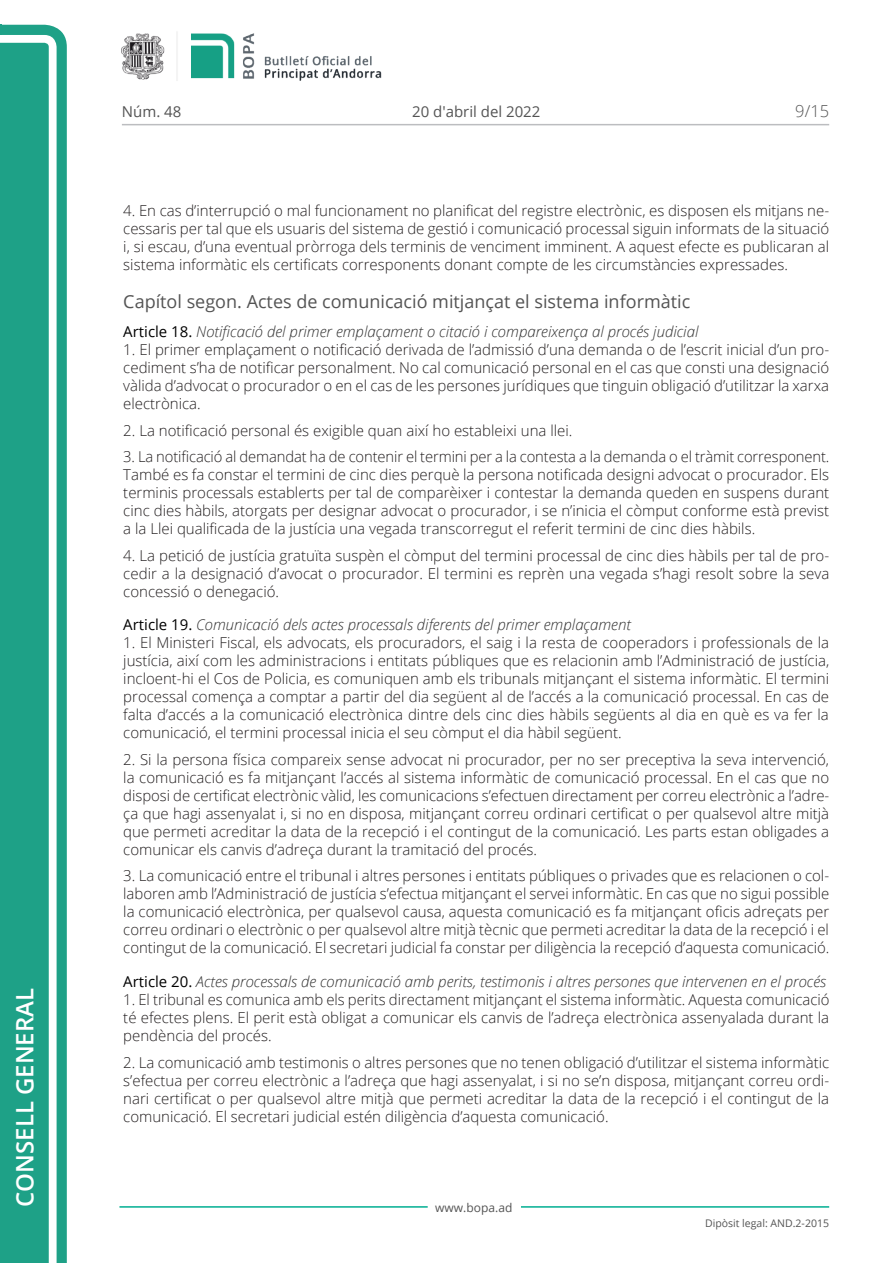
<style>
.page{position:relative;width:893px;height:1263px;background:#fff}
.page>*{position:absolute;margin:0;border:0;box-sizing:border-box;transform-origin:0 0}
.t1{font:600 24px "Open Sans";color:#fff}
.Titol_6{font:18px "Open Sans";color:#545454}
.t2{font:300 16.5px "Open Sans";color:#545454}
.Body_text{font:300 15px/18px "Open Sans";color:#231f20;text-align:justify}
.Titol_7{font:italic 300 15px "Open Sans";color:#303030}
.t3{font:15px "Open Sans";color:#545454}
.t4{font:12px "Open Sans";color:#545454}
.t5{font:10.5px "Open Sans";color:#545454}
.s1{font-weight:400;font-style:normal;color:#000}
</style>
<div class="page">
<svg style="left:0;top:25px;width:67px;height:1238px;fill:#1ea187"></svg>
<div style="left:0;top:43px;width:49px;height:1220px;background:#1ea187"></div>
<img style="left:122px;top:32px;width:260px;height:49px">
<hr style="left:119px;top:1206px;width:309px;height:2px;background:#00ae91">
<hr style="left:521px;top:1206px;width:308px;height:2px;background:#00ae91">
<hr style="left:122px;top:124px;width:707px;height:1px;background:#bcbdc0">
<h1 class="t1" style="left:8px;top:1207px;width:220px;rotate:-90deg">Consell General</h1>
<p class="t3" style="left:122px;top:102px;width:61px">Núm. 48</p>
<p class="t3" style="left:412px;top:102px;width:130px">20 d'abril del 2022</p>
<p class="t2" style="left:795px;top:100px;width:35px">9/15</p>
<p class="Body_text" style="left:123px;top:201px;width:707px">4. En cas d’interrupció o mal funcionament no planificat del registre electrònic, es disposen els mitjans ne&shy;cessaris per tal que els usuaris del sistema de gestió i comunicació processal siguin informats de la situació i, si escau, d’una eventual pròrroga dels terminis de venciment imminent. A aquest efecte es publicaran al sistema informàtic els certificats corresponents donant compte de les circumstàncies expressades.</p>
<p class="Titol_6" style="left:123px;top:289px;width:568px">Capítol segon. Actes de comunicació mitjançat el sistema informàtic</p>
<p class="Titol_7" style="left:123px;top:321px;width:577px"><span class="s1">Article 18.</span> Notificació del primer emplaçament o citació i compareixença al procés judicial</p>
<p class="Body_text" style="left:123px;top:340px;width:707px">1. El primer emplaçament o notificació derivada de l’admissió d’una demanda o de l’escrit inicial d’un pro&shy;cediment s’ha de notificar personalment. No cal comunicació personal en el cas que consti una designació vàlida d’advocat o procurador o en el cas de les persones jurídiques que tinguin obligació d’utilitzar la xarxa electrònica.</p>
<p class="Body_text" style="left:123px;top:421px;width:451px">2. La notificació personal és exigible quan així ho estableixi una llei.</p>
<p class="Body_text" style="left:123px;top:447px;width:708px">3. La notificació al demandat ha de contenir el termini per a la contesta a la demanda o el tràmit corresponent.<br>També es fa constar el termini de cinc dies perquè la persona notificada designi advocat o procurador. Els terminis processals establerts per tal de comparèixer i contestar la demanda queden en suspens durant cinc dies hàbils, atorgats per designar advocat o procurador, i se n’inicia el còmput conforme està previst a la Llei qualificada de la justícia una vegada transcorregut el referit termini de cinc dies hàbils.</p>
<p class="Body_text" style="left:123px;top:546px;width:707px">4. La petició de justícia gratuïta suspèn el còmput del termini processal de cinc dies hàbils per tal de pro&shy;cedir a la designació d’avocat o procurador. El termini es reprèn una vegada s’hagi resolt sobre la seva concessió o denegació.</p>
<p class="Titol_7" style="left:123px;top:615px;width:509px"><span class="s1">Article 19.</span> Comunicació dels actes processals diferents del primer emplaçament</p>
<p class="Body_text" style="left:123px;top:634px;width:707px">1. El Ministeri Fiscal, els advocats, els procuradors, el saig i la resta de cooperadors i professionals de la justícia, així com les administracions i entitats públiques que es relacionin amb l’Administració de justícia, incloent-hi el Cos de Policia, es comuniquen amb els tribunals mitjançant el sistema informàtic. El termini processal comença a comptar a partir del dia següent al de l’accés a la comunicació processal. En cas de falta d’accés a la comunicació electrònica dintre dels cinc dies hàbils següents al dia en què es va fer la comunicació, el termini processal inicia el seu còmput el dia hàbil següent.</p>
<p class="Body_text" style="left:123px;top:750px;width:707px">2. Si la persona física compareix sense advocat ni procurador, per no ser preceptiva la seva intervenció, la comunicació es fa mitjançant l’accés al sistema informàtic de comunicació processal. En el cas que no disposi de certificat electrònic vàlid, les comunicacions s’efectuen directament per correu electrònic a l’adre&shy;ça que hagi assenyalat i, si no en disposa, mitjançant correu ordinari certificat o per qualsevol altre mitjà que permeti acreditar la data de la recepció i el contingut de la comunicació. Les parts estan obligades a comunicar els canvis d’adreça durant la tramitació del procés.</p>
<p class="Body_text" style="left:123px;top:867px;width:708px">3. La comunicació entre el tribunal i altres persones i entitats públiques o privades que es relacionen o col· laboren amb l’Administració de justícia s’efectua mitjançant el servei informàtic. En cas que no sigui possible la comunicació electrònica, per qualsevol causa, aquesta comunicació es fa mitjançant oficis adreçats per correu ordinari o electrònic o per qualsevol altre mitjà tècnic que permeti acreditar la data de la recepció i el contingut de la comunicació. El secretari judicial fa constar per diligència la recepció d’aquesta comunicació.</p>
<p class="Titol_7" style="left:123px;top:971px;width:704px"><span class="s1">Article 20.</span> Actes processals de comunicació amb perits, testimonis i altres persones que intervenen en el procés</p>
<p class="Body_text" style="left:123px;top:990px;width:708px">1. El tribunal es comunica amb els perits directament mitjançant el sistema informàtic. Aquesta comunicació té efectes plens. El perit està obligat a comunicar els canvis de l’adreça electrònica assenyalada durant la pendència del procés.</p>
<p class="Body_text" style="left:123px;top:1053px;width:707px">2. La comunicació amb testimonis o altres persones que no tenen obligació d’utilitzar el sistema informàtic s’efectua per correu electrònic a l’adreça que hagi assenyalat, i si no se’n disposa, mitjançant correu ordi&shy;nari certificat o per qualsevol altre mitjà que permeti acreditar la data de la recepció i el contingut de la comunicació. El secretari judicial estén diligència d’aquesta comunicació.</p>
<p class="t4" style="left:435px;top:1199px;width:79px">www.bopa.ad</p>
<p class="t5" style="left:705px;top:1216px;width:125px">Dipòsit legal: AND.2-2015</p>
</div>
